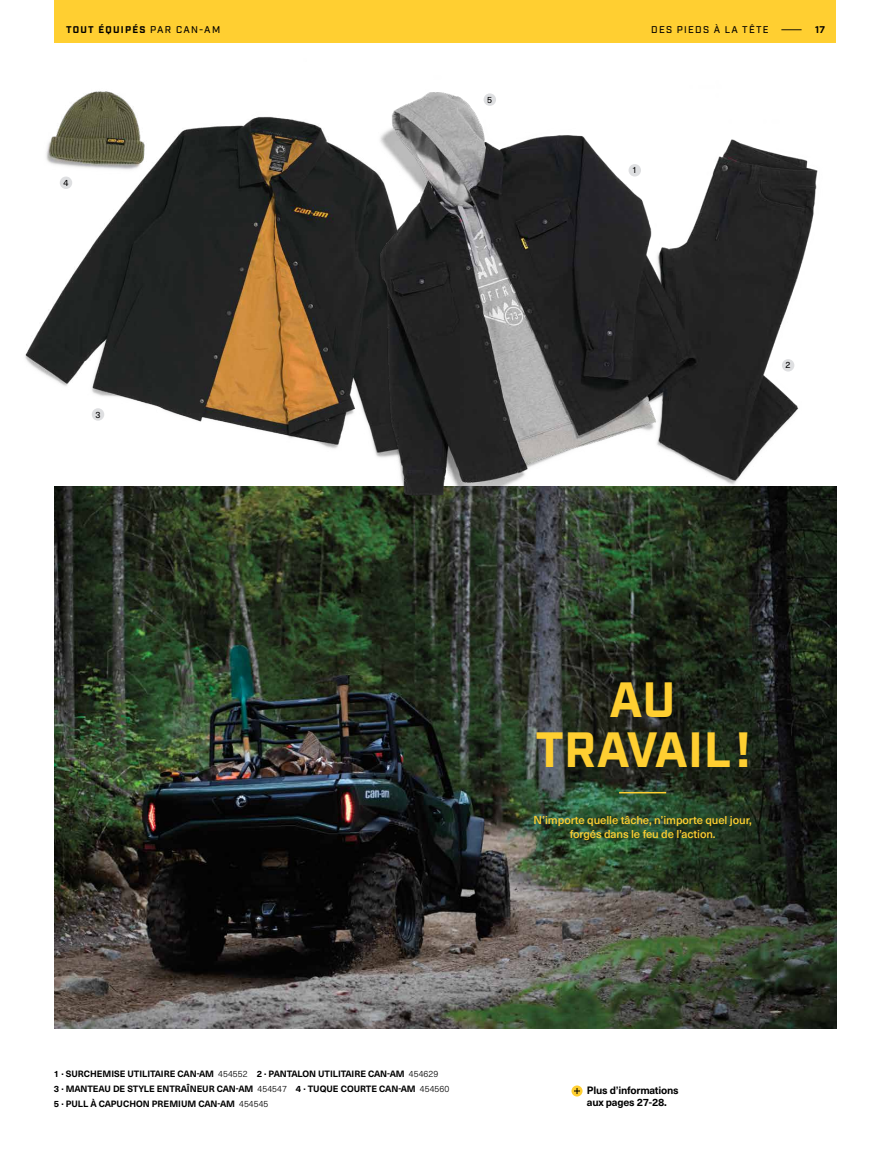
<style>
.page{position:relative;width:891px;height:1161px;background:#fff}
.page>*{position:absolute;margin:0;border:0;box-sizing:border-box;transform-origin:0 0}
.t1{font:700 49.5px/49.5px "Industry";letter-spacing:.01em;color:#ffcf31;text-align:center}
.t2{font:500 11.25px/13.5px "Neue Haas Unica W1 G";letter-spacing:-.01em;color:#ffcf31;text-align:center}
.t3{font:700 10.5px/12px "Neue Haas Unica W1 G";letter-spacing:-.02em;color:#000}
.t4{font:700 9.75px "Industry";letter-spacing:.13em;color:#000}
.t5{font:500 9.75px "Industry";letter-spacing:.13em;color:#000}
.t6{font:700 9px/15px "Neue Haas Unica W1 G";letter-spacing:-.01em;color:#000}
.t7{font:9px "Neue Haas Unica W1 G";color:#000}
.s1{font-weight:500}
.s2{font-weight:700}
.s3{font-weight:300}
</style>
<div class="page">
<img style="left:54px;top:487px;width:783px;height:542px">
<img style="left:25px;top:6px;width:349px;height:443px">
<img style="left:374px;top:92px;width:458px;height:452px">
<div style="left:55px;top:0;width:781px;height:43px;background:#ffcf31"></div>
<svg style="left:572px;top:1085px;width:11px;height:12px"></svg>
<svg style="left:574px;top:1088px;width:6px;height:6px"></svg>
<hr style="left:619px;top:792px;width:47px;height:1px;background:#ffcf31">
<div style="left:92px;top:408px;width:12px;height:13px;background:#dedfe1;border-radius:50%"></div>
<div style="left:60px;top:177px;width:12px;height:12px;background:#dedfe1;border-radius:50%"></div>
<div style="left:484px;top:93px;width:12px;height:13px;background:#dedfe1;border-radius:50%"></div>
<div style="left:629px;top:164px;width:12px;height:13px;background:#dedfe1;border-radius:50%"></div>
<div style="left:782px;top:359px;width:12px;height:13px;background:#dedfe1;border-radius:50%"></div>
<p class="t4" style="left:66px;top:23px;width:156px">TOUT ÉQUIPÉS <span class="s1">PAR CAN-AM</span></p>
<p class="t5" style="left:651px;top:24px;width:175px">DES PIEDS À LA TÊTE — <span class="s2">17</span></p>
<p class="t7" style="left:63px;top:176px;width:7px">4</p>
<p class="t7" style="left:95px;top:408px;width:7px">3</p>
<p class="t7" style="left:487px;top:93px;width:7px">5</p>
<p class="t7" style="left:632px;top:164px;width:7px">1</p>
<p class="t7" style="left:786px;top:359px;width:7px">2</p>
<h1 class="t1" style="left:535px;top:678px;width:216px">AU<br>TRAVAIL!</h1>
<p class="t2" style="left:534px;top:813px;width:220px">N’importe quelle tâche, n’importe quel jour, forgés dans le feu de l’action.</p>
<p class="t6" style="left:54px;top:1066px;width:397px">1 · SURCHEMISE UTILITAIRE CAN‑AM <span class="s3">454552</span> 2 · PANTALON UTILITAIRE CAN‑AM <span class="s3">454629<br></span>3 · MANTEAU DE STYLE ENTRAÎNEUR CAN‑AM <span class="s3">454547</span> 4 · TUQUE COURTE CAN‑AM <span class="s3">454560<br></span>5 · PULL À CAPUCHON PREMIUM CAN‑AM <span class="s3">454545</span></p>
<p class="t3" style="left:587px;top:1084px;width:93px">Plus d’informations aux pages 27-28.</p>
</div>
